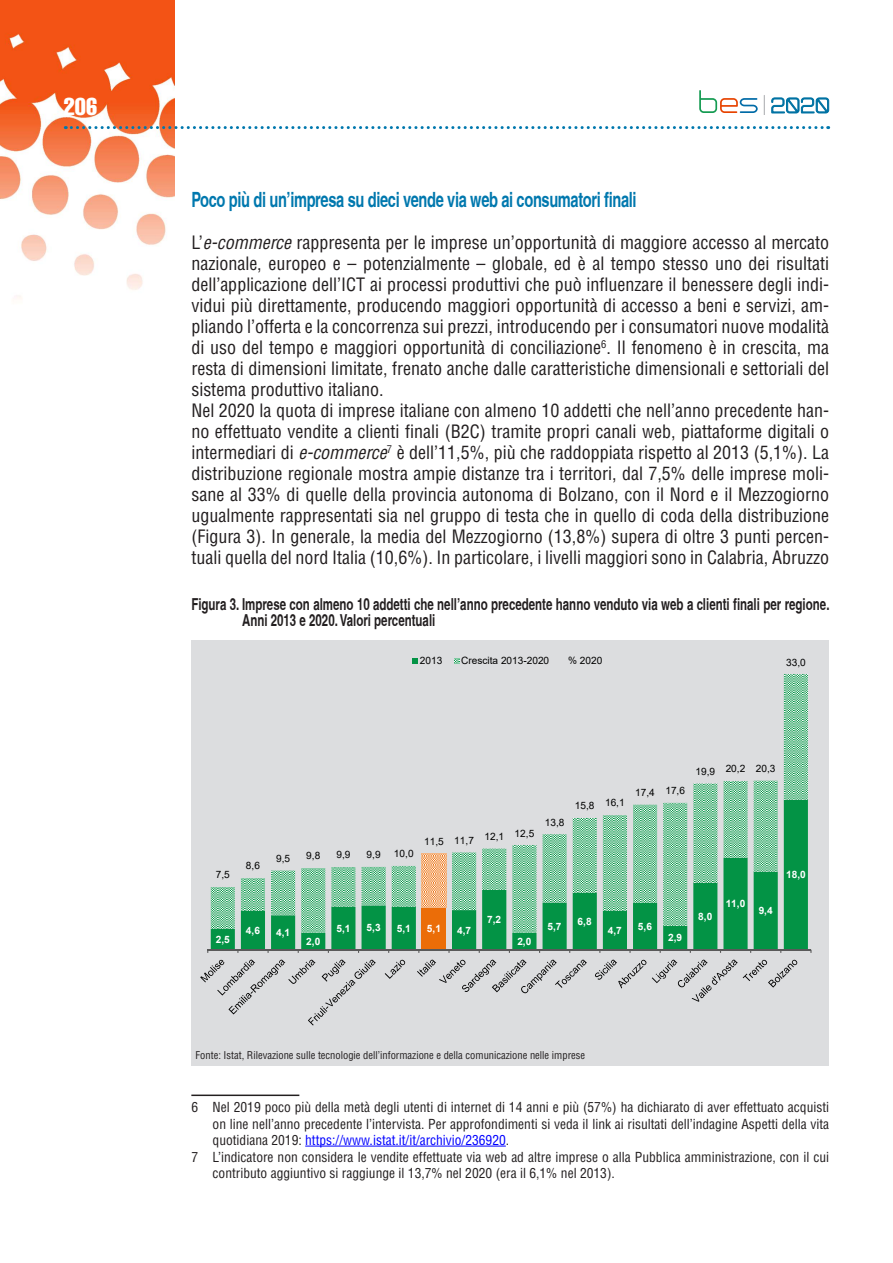
<style>
.page{position:relative;width:893px;height:1263px;background:#fff}
.page>*{position:absolute;margin:0;border:0;box-sizing:border-box;transform-origin:0 0}
.t1{font:24px "Helvetica LT Std Comp";color:#fff}
.t2{font:700 condensed 21px "Helvetica";letter-spacing:-.02em;color:#0078ae;scale:.85 1}
.t3{font:condensed 18px/21px "Helvetica LT Std";color:#231f20}
.t4{font:700 condensed 16.5px/16.5px "Helvetica";color:#231f20;scale:.85 1}
.t5{font:condensed 13.5px "Helvetica LT Std";color:#231f20}
.t6{font:condensed 13.5px "Helvetica LT Std";color:#00f}
.t7{font:condensed 10.5px "Helvetica LT Std";color:#231f20}
.t8{font:10.05px "Arial";color:#000}
.t9{font:700 10.05px "Arial";color:#fff}
.s1{font-style:italic}
.s2{color:#231f20}
</style>
<div class="page">
<img style="left:0;top:0;width:174px;height:299px">
<svg style="left:65px;top:126px;width:764px;height:3px"></svg>
<svg style="left:764px;top:95px;width:1px;height:20px"></svg>
<svg style="left:699px;top:90px;width:59px;height:23px"></svg>
<svg style="left:771px;top:97px;width:58px;height:17px"></svg>
<hr style="left:191px;top:1094px;width:108px;height:2px;background:#231f20">
<hr style="left:305px;top:1146px;width:201px;height:1px;background:#00f">
<div style="left:191px;top:640px;width:638px;height:425px;background:#dcdddf"></div>
<svg style="left:211px;top:933px;width:597px;height:16px;fill:#039345"></svg>
<svg style="left:211px;top:674px;width:597px;height:259px"></svg>
<hr style="left:208px;top:949px;width:603px;height:1px;background:#595959">
<svg style="left:200px;top:959px;width:176px;height:66px"></svg>
<svg style="left:385px;top:960px;width:20px;height:19px"></svg>
<svg style="left:417px;top:959px;width:170px;height:34px"></svg>
<svg style="left:595px;top:959px;width:51px;height:29px"></svg>
<svg style="left:652px;top:959px;width:145px;height:43px"></svg>
<svg style="left:413px;top:658px;width:5px;height:5px"></svg>
<svg style="left:454px;top:658px;width:5px;height:5px"></svg>
<h1 class="t1" style="left:64px;top:91px;width:35px">206</h1>
<p class="t2" style="left:191px;top:187px;width:525px">Poco più di un’impresa su dieci vende via web ai consumatori finali</p>
<p class="t3" style="left:191px;top:232px;width:639px">L’<span class="s1">e-commerce</span> rappresenta per le imprese un’opportunità di maggiore accesso al mercato nazionale, europeo e – potenzialmente – globale, ed è al tempo stesso uno dei risultati dell’applicazione dell’ICT ai processi produttivi che può influenzare il benessere degli indi&shy;vidui più direttamente, producendo maggiori opportunità di accesso a beni e servizi, am&shy;pliando l’offerta e la concorrenza sui prezzi, introducendo per i consumatori nuove modalità di uso del tempo e maggiori opportunità di conciliazione<sup>6</sup>. Il fenomeno è in crescita, ma resta di dimensioni limitate, frenato anche dalle caratteristiche dimensionali e settoriali del sistema produttivo italiano.<br>Nel 2020 la quota di imprese italiane con almeno 10 addetti che nell’anno precedente han&shy;no effettuato vendite a clienti finali (B2C) tramite propri canali web, piattaforme digitali o intermediari di <span class="s1">e-commerce</span><sup>7</sup> è dell’11,5%, più che raddoppiata rispetto al 2013 (5,1%). La distribuzione regionale mostra ampie distanze tra i territori, dal 7,5% delle imprese moli&shy;sane al 33% di quelle della provincia autonoma di Bolzano, con il Nord e il Mezzogiorno ugualmente rappresentati sia nel gruppo di testa che in quello di coda della distribuzione (Figura 3). In generale, la media del Mezzogiorno (13,8%) supera di oltre 3 punti percen&shy;tuali quella del nord Italia (10,6%). In particolare, i livelli maggiori sono in Calabria, Abruzzo</p>
<p class="t4" style="left:242px;top:595px;width:693px;text-indent:-51px">Figura 3. Imprese con almeno 10 addetti che nell’anno precedente hanno venduto via web a clienti finali per regione.<br>Anni 2013 e 2020. Valori percentuali</p>
<p class="t8" style="left:420px;top:654px;width:24px">2013</p>
<p class="t8" style="left:461px;top:654px;width:90px">Crescita 2013-2020</p>
<p class="t8" style="left:568px;top:654px;width:36px">% 2020</p>
<p class="t8" style="left:786px;top:655px;width:21px">33,0</p>
<p class="t8" style="left:424px;top:831px;width:112px">11,5 11,7 12,1 12,5</p>
<p class="t8" style="left:545px;top:815px;width:21px">13,8</p>
<p class="t8" style="left:575px;top:797px;width:51px">15,8 16,1</p>
<p class="t8" style="left:635px;top:785px;width:51px">17,4 17,6</p>
<p class="t8" style="left:695px;top:762px;width:82px">19,9 20,2 20,3</p>
<p class="t8" style="left:276px;top:851px;width:16px">9,5</p>
<p class="t8" style="left:306px;top:849px;width:16px">9,8</p>
<p class="t8" style="left:336px;top:848px;width:16px">9,9</p>
<p class="t8" style="left:367px;top:848px;width:16px">9,9</p>
<p class="t8" style="left:394px;top:847px;width:21px">10,0</p>
<p class="t8" style="left:246px;top:859px;width:16px">8,6</p>
<p class="t8" style="left:216px;top:868px;width:16px">7,5</p>
<p class="t9" style="left:786px;top:868px;width:21px">18,0</p>
<p class="t9" style="left:216px;top:932px;width:16px">2,5</p>
<p class="t9" style="left:246px;top:923px;width:16px">4,6</p>
<p class="t9" style="left:276px;top:925px;width:16px">4,1</p>
<p class="t9" style="left:306px;top:934px;width:16px">2,0</p>
<p class="t9" style="left:336px;top:921px;width:16px">5,1</p>
<p class="t9" style="left:367px;top:920px;width:16px">5,3</p>
<p class="t9" style="left:397px;top:921px;width:16px">5,1</p>
<p class="t9" style="left:427px;top:921px;width:16px">5,1</p>
<p class="t9" style="left:457px;top:923px;width:16px">4,7</p>
<p class="t9" style="left:487px;top:913px;width:16px">7,2</p>
<p class="t9" style="left:517px;top:934px;width:16px">2,0</p>
<p class="t9" style="left:547px;top:919px;width:16px">5,7</p>
<p class="t9" style="left:578px;top:914px;width:16px">6,8</p>
<p class="t9" style="left:608px;top:923px;width:16px">4,7</p>
<p class="t9" style="left:638px;top:919px;width:16px">5,6</p>
<p class="t9" style="left:668px;top:931px;width:16px">2,9</p>
<p class="t9" style="left:698px;top:909px;width:16px">8,0</p>
<p class="t9" style="left:726px;top:897px;width:21px">11,0</p>
<p class="t9" style="left:759px;top:904px;width:16px">9,4</p>
<p class="t7" style="left:196px;top:1049px;width:391px">Fonte: Istat, Rilevazione sulle tecnologie dell’informazione e della comunicazione nelle imprese</p>
<p class="t5" style="left:191px;top:1099px;width:639px">6 Nel 2019 poco più della metà degli utenti di internet di 14 anni e più (57%) ha dichiarato di aver effettuato acquisti</p>
<p class="t5" style="left:213px;top:1115px;width:618px">on line nell’anno precedente l’intervista. Per approfondimenti si veda il link ai risultati dell’indagine Aspetti della vita</p>
<p class="t6" style="left:213px;top:1131px;width:298px"><span class="s2">quotidiana 2019:</span> https://www.istat.it/it/archivio/236920<span class="s2">.</span></p>
<p class="t5" style="left:191px;top:1148px;width:639px">7 L’indicatore non considera le vendite effettuate via web ad altre imprese o alla Pubblica amministrazione, con il cui</p>
<p class="t5" style="left:213px;top:1164px;width:404px">contributo aggiuntivo si raggiunge il 13,7% nel 2020 (era il 6,1% nel 2013).</p>
</div>
